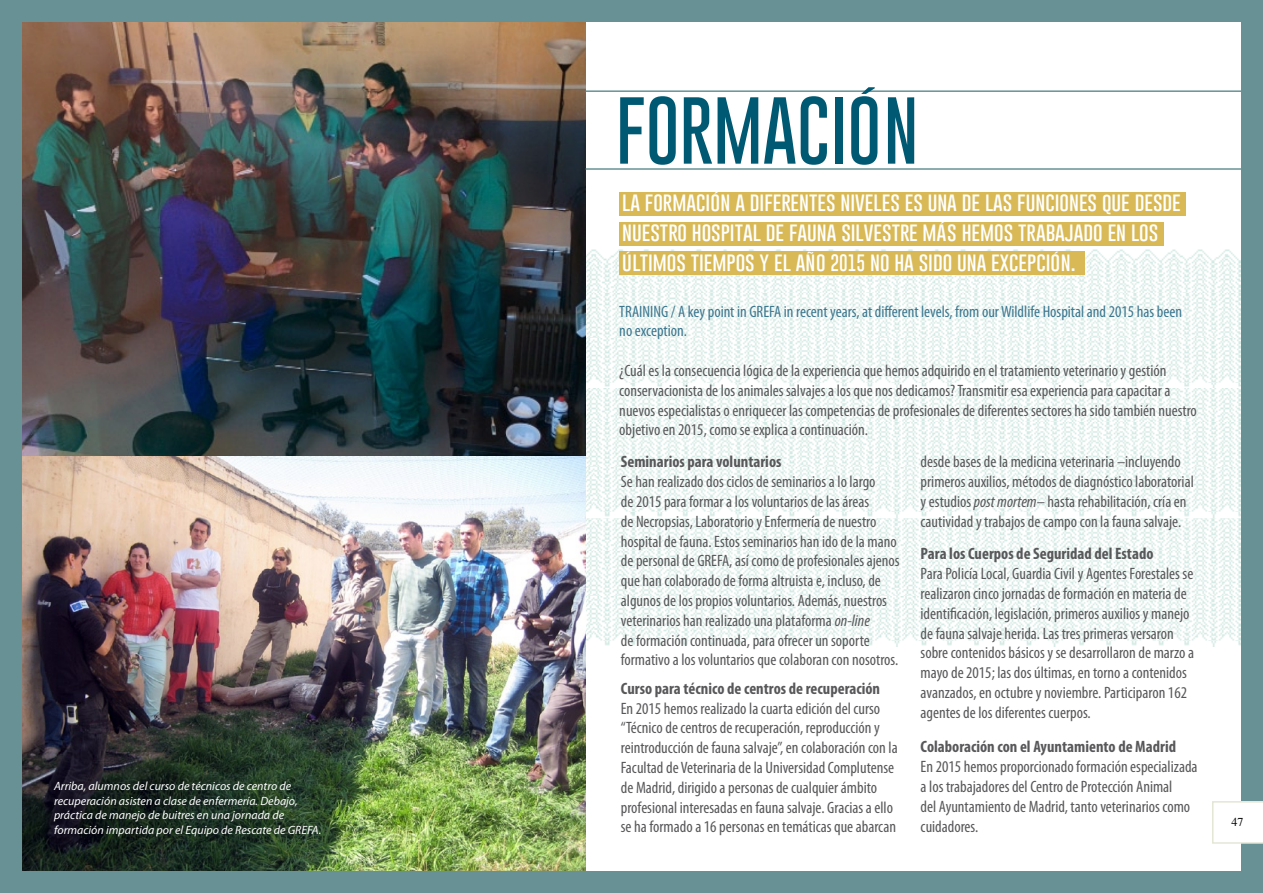
<style>
.page{position:relative;width:1263px;height:893px;background:#fff}
.page>*{position:absolute;margin:0;border:0;box-sizing:border-box;transform-origin:0 0}
.t1{font:100 69px "Gobold";color:#005972}
.t2{font:100 19.5px/30px "Gobold";color:#fff}
.t3{font:condensed 16.5px/19.8px "Myriad Pro";color:#58585a}
.t4{font:700 condensed 16.5px "Myriad Pro";color:#58585a}
.t5{font:condensed 16.5px/19.8px "Myriad Pro";color:#3c778f}
.t6{font:italic 12px/14.4px "Myriad Pro";color:#fff}
.t7{font:12px "Times";color:#000}
.s1{font-size:17.25px}
.s2{font-style:italic}
</style>
<div class="page">
<img style="left:586px;top:517px;width:656px;height:129px">
<img style="left:586px;top:388px;width:656px;height:129px">
<img style="left:586px;top:248px;width:656px;height:140px">
<img style="left:21px;top:21px;width:564px;height:436px">
<img style="left:21px;top:457px;width:564px;height:415px">
<div style="left:0;top:0;width:21px;height:893px;background:#689195"></div>
<div style="left:620px;top:192px;width:566px;height:24px;background:#d8b956"></div>
<div style="left:620px;top:251px;width:465px;height:23px;background:#d8b956"></div>
<div style="left:620px;top:222px;width:544px;height:24px;background:#d8b956"></div>
<hr style="left:586px;top:168px;width:658px;height:2px;background:#689195">
<hr style="left:586px;top:90px;width:657px;height:2px;background:#689195">
<div style="left:1242px;top:0;width:21px;height:893px;background:#689195"></div>
<svg style="left:1212px;top:801px;width:51px;height:43px"></svg>
<div style="left:0;top:0;width:1263px;height:21px;background:#689195"></div>
<div style="left:0;top:872px;width:1263px;height:21px;background:#689195"></div>
<p class="t6" style="left:54px;top:779px;width:269px">Arriba, alumnos del curso de técnicos de centro de recuperación asisten a clase de enfermería. Debajo, práctica de manejo de buitres en una jornada de formación impartida por el Equipo de Rescate de GREFA.</p>
<h1 class="t1" style="left:616px;top:86px;width:304px">FORMACIÓN</h1>
<p class="t2" style="left:622px;top:187px;width:560px">la formación a diferentes niveles es una de las funciones que desde nuestro hospital de fauna silvestre más hemos trabajado en los últimos tiempos y el año <span class="s1">2015</span> no ha sido una excepción.</p>
<p class="t5" style="left:619px;top:301px;width:564px">TRAINING / A key point in GREFA in recent years, at different levels, from our Wildlife Hospital and 2015 has been no exception.</p>
<p class="t3" style="left:619px;top:360px;width:579px">¿Cuál es la consecuencia lógica de la experiencia que hemos adquirido en el tratamiento veterinario y gestión conservacionista de los animales salvajes a los que nos dedicamos? Transmitir esa experiencia para capacitar a nuevos especialistas o enriquecer las competencias de profesionales de diferentes sectores ha sido también nuestro objetivo en 2015, como se explica a continuación.</p>
<p class="t4" style="left:621px;top:452px;width:162px">Seminarios para voluntarios</p>
<p class="t3" style="left:621px;top:472px;width:280px">Se han realizado dos ciclos de seminarios a lo largo<br>de 2015 para formar a los voluntarios de las áreas<br>de Necropsias, Laboratorio y Enfermería de nuestro hospital de fauna. Estos seminarios han ido de la mano de personal de GREFA, así como de profesionales ajenos que han colaborado de forma altruista e, incluso, de algunos de los propios voluntarios. Además, nuestros veterinarios han realizado una plataforma <span class="s2">on-line<br></span>de formación continuada, para ofrecer un soporte formativo a los voluntarios que colaboran con nosotros.</p>
<p class="t4" style="left:621px;top:678px;width:261px">Curso para técnico de centros de recuperación</p>
<p class="t3" style="left:621px;top:698px;width:278px">En 2015 hemos realizado la cuarta edición del curso “Técnico de centros de recuperación, reproducción y reintroducción de fauna salvaje”, en colaboración con la Facultad de Veterinaria de la Universidad Complutense de Madrid, dirigido a personas de cualquier ámbito profesional interesadas en fauna salvaje. Gracias a ello se ha formado a 16 personas en temáticas que abarcan</p>
<p class="t3" style="left:921px;top:452px;width:275px">desde bases de la medicina veterinaria –incluyendo primeros auxilios, métodos de diagnóstico laboratorial y estudios <span class="s2">post mortem–</span> hasta rehabilitación, cría en cautividad y trabajos de campo con la fauna salvaje.</p>
<p class="t4" style="left:921px;top:543px;width:234px">Para los Cuerpos de Seguridad del Estado</p>
<p class="t3" style="left:921px;top:564px;width:275px">Para Policía Local, Guardia Civil y Agentes Forestales se realizaron cinco jornadas de formación en materia de identificación, legislación, primeros auxilios y manejo de fauna salvaje herida. Las tres primeras versaron sobre contenidos básicos y se desarrollaron de marzo a mayo de 2015; las dos últimas, en torno a contenidos avanzados, en octubre y noviembre. Participaron 162 agentes de los diferentes cuerpos.</p>
<p class="t4" style="left:921px;top:737px;width:257px">Colaboración con el Ayuntamiento de Madrid</p>
<p class="t3" style="left:921px;top:757px;width:278px">En 2015 hemos proporcionado formación especializada a los trabajadores del Centro de Protección Animal<br>del Ayuntamiento de Madrid, tanto veterinarios como cuidadores.</p>
<p class="t7" style="left:1232px;top:810px;width:13px">47</p>
</div>
